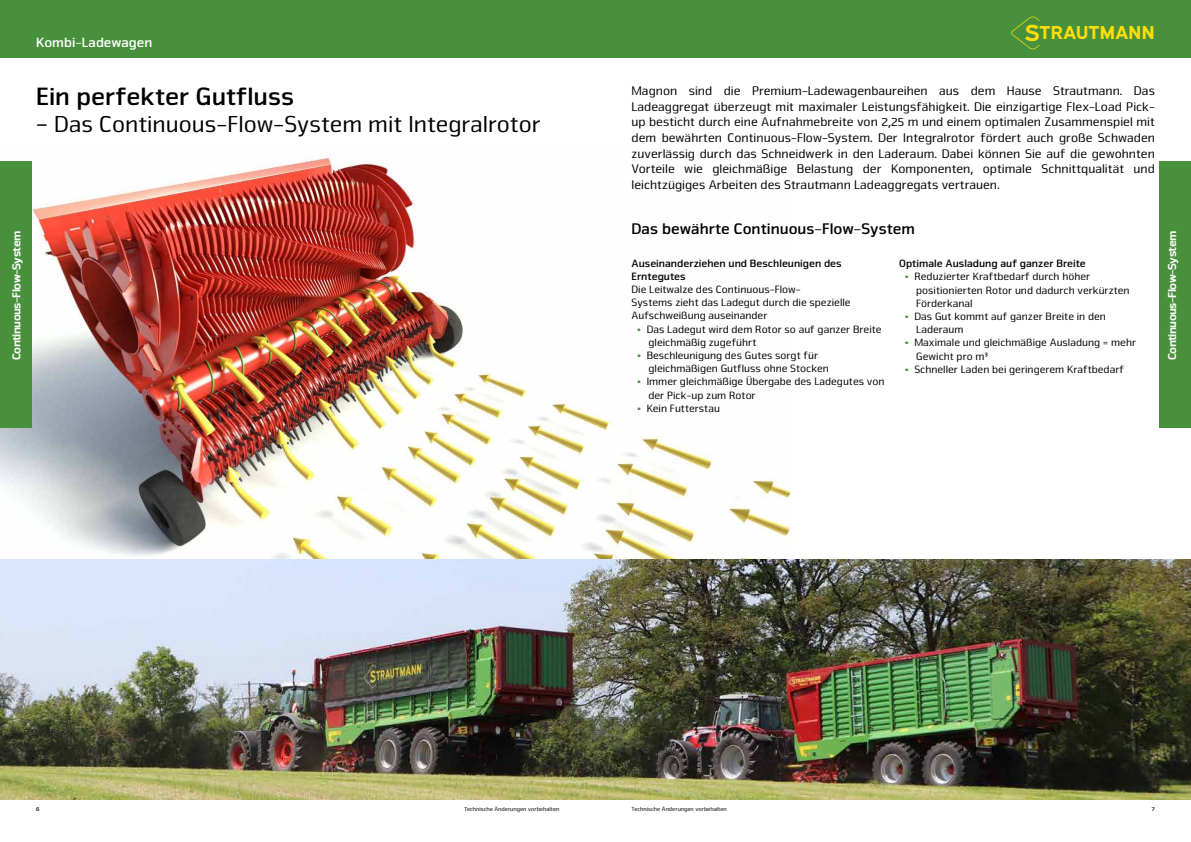
<style>
.page{position:relative;width:1191px;height:842px;background:#fff}
.page>*{position:absolute;margin:0;border:0;box-sizing:border-box;transform-origin:0 0}
.t1{font:700 26px "Nuri Pro";color:#000}
.t2{font:24px "Nuri Pro";color:#000}
.t3{font:700 18.7px "Expressway Rg";color:#ffdd06}
.t4{font:700 16px "Nuri Pro";color:#000}
.t5{font:700 14px "Nuri Pro";color:#fff}
.t6{font:13px/15.6px "Nuri Pro";color:#000;text-align:justify}
.t7{font:900 12px "Nuri Pro";letter-spacing:-.05em;color:#fff}
.t8{font:11px/13.2px "Nuri Pro";color:#000}
.t9{font:700 11px/13.2px "Nuri Pro";color:#000}
.t10{font:6px "Nuri Pro";color:#000}
.t11{font:700 6px "Nuri Pro";color:#000}
.s1{font-size:26px}
.s2{font-size:23.4px}
.s3{font-weight:700;color:#48903c}
</style>
<div class="page">
<div style="left:0;top:0;width:1191px;height:57px;background:#48903c"></div>
<svg style="left:1011px;top:16px;width:28px;height:33px"></svg>
<img style="left:0;top:155px;width:791px;height:404px">
<div style="left:0;top:162px;width:31px;height:266px;background:#48903c"></div>
<div style="left:1159px;top:162px;width:32px;height:266px;background:#48903c"></div>
<img style="left:0;top:559px;width:1191px;height:240px">
<p class="t5" style="left:36px;top:34px;width:118px">Kombi-Ladewagen</p>
<h1 class="t1" style="left:36px;top:81px;width:260px">Ein perfekter Gutfluss</h1>
<h2 class="t2" style="left:36px;top:111px;width:506px"><span class="s1">-</span> Das Continuous-Flow-System mit Integralrotor</h2>
<p class="t7" style="left:9px;top:360px;width:131px;rotate:-90deg">Continuous-Flow-System</p>
<h3 class="t3" style="left:1024px;top:18px;width:132px"><span class="s2">S</span>TRAUTMANN</h3>
<p class="t6" style="left:631px;top:83px;width:525px">Magnon sind die Premium-Ladewagenbaureihen aus dem Hause Strautmann. Das Ladeaggregat überzeugt mit maximaler Leistungsfähigkeit. Die einzigartige Flex-Load Pick&shy;up besticht durch eine Aufnahmebreite von 2,25 m und einem optimalen Zusammenspiel mit dem bewährten Continuous-Flow-System. Der Integralrotor fördert auch große Schwaden zuverlässig durch das Schneidwerk in den Laderaum. Dabei können Sie auf die gewohnten Vorteile wie gleichmäßige Belastung der Komponenten, optimale Schnittqualität und leichtzügiges Arbeiten des Strautmann Ladeaggregats vertrauen.</p>
<h3 class="t4" style="left:631px;top:219px;width:285px">Das bewährte Continuous-Flow-System</h3>
<p class="t9" style="left:631px;top:256px;width:212px">Auseinanderziehen und Beschleunigen des<br>Erntegutes</p>
<p class="t8" style="left:631px;top:283px;width:221px">Die Leitwalze des Continuous-Flow-<br>Systems zieht das Ladegut durch die spezielle<br>Aufschweißung auseinander</p>
<p class="t8" style="left:648px;top:322px;width:234px;text-indent:-11px"><span class="s3">•</span> Das Ladegut wird dem Rotor so auf ganzer Breite gleichmäßig zugeführt</p>
<p class="t8" style="left:648px;top:349px;width:182px;text-indent:-11px"><span class="s3">•</span> Beschleunigung des Gutes sorgt für gleichmäßigen Gutfluss ohne Stocken</p>
<p class="t8" style="left:648px;top:375px;width:237px;text-indent:-11px"><span class="s3">•</span> Immer gleichmäßige Übergabe des Ladegutes von der Pick-up zum Rotor</p>
<p class="t8" style="left:637px;top:402px;width:84px"><span class="s3">•</span> Kein Futterstau</p>
<p class="t9" style="left:899px;top:257px;width:188px">Optimale Ausladung auf ganzer Breite</p>
<p class="t8" style="left:916px;top:270px;width:215px;text-indent:-11px"><span class="s3">•</span> Reduzierter Kraftbedarf durch höher positionierten Rotor und dadurch verkürzten<br>Förderkanal</p>
<p class="t8" style="left:916px;top:310px;width:191px;text-indent:-11px"><span class="s3">•</span> Das Gut kommt auf ganzer Breite in den<br>Laderaum</p>
<p class="t8" style="left:916px;top:336px;width:221px;text-indent:-11px"><span class="s3">•</span> Maximale und gleichmäßige Ausladung = mehr<br>Gewicht pro m³</p>
<p class="t8" style="left:905px;top:363px;width:221px"><span class="s3">•</span> Schneller Laden bei geringerem Kraftbedarf</p>
<p class="t7" style="left:1165px;top:360px;width:131px;rotate:-90deg">Continuous-Flow-System</p>
<p class="t11" style="left:36px;top:805px;width:5px">6</p>
<p class="t10" style="left:464px;top:805px;width:97px">Technische Änderungen vorbehalten</p>
<p class="t10" style="left:631px;top:805px;width:97px">Technische Änderungen vorbehalten</p>
<p class="t11" style="left:1152px;top:805px;width:5px">7</p>
</div>
